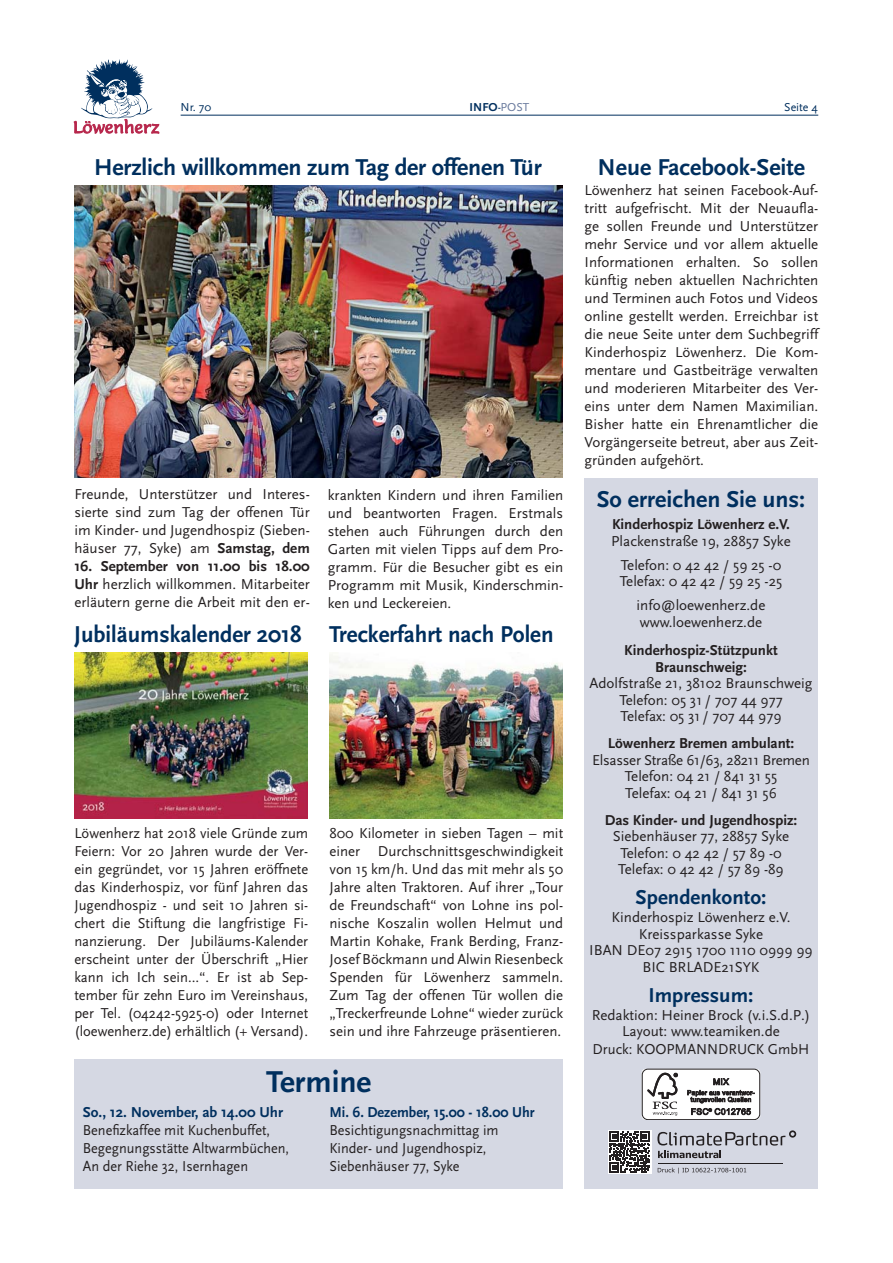
<style>
.page{position:relative;width:893px;height:1263px;background:#fff}
.page>*{position:absolute;margin:0;border:0;box-sizing:border-box;transform-origin:0 0}
.t1{font:700 31.5px "Scala Sans";color:#002f5e}
.t2{font:700 24px "Scala Sans";color:#002f5e}
.t3{font:700 24px "Scala Sans";color:#002f5e;scale:.96 1}
.t4{font:700 21px "Scala Sans";color:#002f5e}
.t5{font:15px/18px "Scala Sans";color:#231f20;text-align:center}
.t6{font:15px/18px "Scala Sans";color:#231f20;scale:.95 1}
.t7{font:700 15px/16.5px "Scala Sans";color:#231f20;text-align:center}
.t8{font:15px/16.5px "Scala Sans";letter-spacing:-.02em;color:#231f20;text-align:center}
.t9{font:700 15px "Scala Sans";color:#002f5e;scale:.95 1}
.t10{font:700 15px "Scala Sans";color:#002f5e}
.t11{font:12px "Scala Sans";color:#002f5e}
.t12{font:700 12px "Scala Sans";color:#002f5e}
.s1{font-weight:400}
.s2{font-weight:400;color:#697a9d}
.s3{font-weight:700}
</style>
<div class="page">
<hr style="left:181px;top:115px;width:637px;height:1px;background:#002f5e">
<svg style="left:74px;top:59px;width:85px;height:75px"></svg>
<div style="left:584px;top:478px;width:234px;height:711px;background:#d5d8e3"></div>
<hr style="left:658px;top:1163px;width:124px;height:1px;background:#231f20">
<svg style="left:657px;top:1130px;width:139px;height:28px"></svg>
<svg style="left:608px;top:1130px;width:43px;height:44px"></svg>
<svg style="left:609px;top:1132px;width:41px;height:40px;background:#686566"></svg>
<svg style="left:658px;top:1168px;width:88px;height:5px"></svg>
<div style="left:642px;top:1069px;width:118px;height:51px;background:#fff;border-radius:4px"></div>
<div style="left:642px;top:1069px;width:118px;height:51px;border:1px solid #231f20;border-radius:6px"></div>
<svg style="left:647px;top:1073px;width:31px;height:43px"></svg>
<svg style="left:687px;top:1078px;width:67px;height:37px"></svg>
<div style="left:74px;top:1059px;width:489px;height:130px;background:#d5d8e3"></div>
<img style="left:74px;top:653px;width:234px;height:165px">
<img style="left:329px;top:654px;width:234px;height:164px">
<img style="left:74px;top:185px;width:489px;height:292px">
<p class="t11" style="left:181px;top:102px;width:32px">Nr. 70</p>
<p class="t12" style="left:470px;top:103px;width:61px">INFO<span class="s1">-</span><span class="s2">POST</span></p>
<p class="t11" style="left:784px;top:102px;width:35px">Seite 4</p>
<h2 class="t2" style="left:94px;top:158px;width:449px">Herzlich willkommen zum Tag der offenen Tür</h2>
<p class="t5" style="left:74px;top:486px;width:237px;text-align:justify">Freunde, Unterstützer und Interes&shy;sierte sind zum Tag der offenen Tür im Kinder- und Jugendhospiz (Sieben&shy;häuser 77, Syke) am <span class="s3">Samstag, dem</span></p>
<p class="t5" style="left:74px;top:558px;width:237px;text-align:justify"><span class="s3">16. September von 11.00 bis 18.00<br>Uhr</span> herzlich willkommen. Mitarbeiter erläutern gerne die Arbeit mit den er-</p>
<p class="t5" style="left:328px;top:487px;width:237px;text-align:justify">krankten Kindern und ihren Familien und beantworten Fragen. Erstmals stehen auch Führungen durch den Garten mit vielen Tipps auf dem Pro&shy;gramm. Für die Besucher gibt es ein Programm mit Musik, Kinderschmin&shy;ken und Leckereien.</p>
<h2 class="t3" style="left:74px;top:625px;width:501px">Jubiläumskalender 2018 Treckerfahrt nach Polen</h2>
<p class="t5" style="left:74px;top:825px;width:235px;text-align:justify">Löwenherz hat 2018 viele Gründe zum Feiern: Vor 20 Jahren wurde der Ver&shy;ein gegründet, vor 15 Jahren eröffnete das Kinderhospiz, vor fünf Jahren das Jugendhospiz - und seit 10 Jahren si&shy;chert die Stiftung die langfristige Fi&shy;nanzierung. Der Jubiläums-Kalender erscheint unter der Überschrift „Hier kann ich Ich sein…“. Er ist ab Sep&shy;tember für zehn Euro im Vereinshaus, per Tel. (04242-5925-0) oder Internet (loewenherz.de) erhältlich (+ Versand).</p>
<p class="t5" style="left:329px;top:825px;width:235px;text-align:justify">800 Kilometer in sieben Tagen – mit einer Durchschnittsgeschwindigkeit von 15 km/h. Und das mit mehr als 50<br>Jahre alten Traktoren. Auf ihrer „Tour de Freundschaft“ von Lohne ins pol&shy;nische Koszalin wollen Helmut und Martin Kohake, Frank Berding, Franz-Josef Böckmann und Alwin Riesenbeck Spenden für Löwenherz sammeln.<br>Zum Tag der offenen Tür wollen die „Treckerfreunde Lohne“ wieder zurück sein und ihre Fahrzeuge präsentieren.</p>
<h1 class="t1" style="left:266px;top:1070px;width:107px">Termine</h1>
<p class="t10" style="left:83px;top:1107px;width:202px">So., 12. November, ab 14.00 Uhr</p>
<p class="t6" style="left:83px;top:1122px;width:219px">Benefizkaffee mit Kuchenbuffet,<br>Begegnungsstätte Altwarmbüchen,<br>An der Riehe 32, Isernhagen</p>
<p class="t9" style="left:329px;top:1107px;width:218px">Mi. 6. Dezember, 15.00 - 18.00 Uhr</p>
<p class="t6" style="left:329px;top:1122px;width:180px">Besichtigungsnachmittag im<br>Kinder- und Jugendhospiz,<br>Siebenhäuser 77, Syke</p>
<h2 class="t2" style="left:598px;top:158px;width:209px">Neue Facebook-Seite</h2>
<p class="t5" style="left:584px;top:182px;width:235px;text-align:justify">Löwenherz hat seinen Facebook-Auf&shy;tritt aufgefrischt. Mit der Neuaufla&shy;ge sollen Freunde und Unterstützer mehr Service und vor allem aktuelle Informationen erhalten. So sollen künftig neben aktuellen Nachrichten und Terminen auch Fotos und Videos online gestellt werden. Erreichbar ist die neue Seite unter dem Suchbegriff Kinderhospiz Löwenherz. Die Kom&shy;mentare und Gastbeiträge verwalten und moderieren Mitarbeiter des Ver&shy;eins unter dem Namen Maximilian.<br>Bisher hatte ein Ehrenamtlicher die Vorgängerseite betreut, aber aus Zeit&shy;gründen aufgehört.</p>
<h2 class="t2" style="left:597px;top:489px;width:210px">So erreichen Sie uns:</h2>
<p class="t7" style="left:612px;top:517px;width:179px">Kinderhospiz Löwenherz e.V.</p>
<p class="t5" style="left:611px;top:530px;width:181px;line-height:24px">Plackenstraße 19, 28857 Syke<br>Telefon: 0 42 42 / 59 25 -0</p>
<p class="t5" style="left:620px;top:570px;width:164px;line-height:24px">Telefax: 0 42 42 / 59 25 -25 info@loewenherz.de</p>
<p class="t5" style="left:640px;top:614px;width:124px">www.loewenherz.de</p>
<p class="t7" style="left:624px;top:643px;width:155px">Kinderhospiz-Stützpunkt<br>Braunschweig:</p>
<p class="t5" style="left:589px;top:676px;width:225px;line-height:16.5px">Adolfstraße 21, 38102 Braunschweig<br>Telefon: 05 31 / 707 44 977<br>Telefax: 05 31 / 707 44 979</p>
<p class="t7" style="left:608px;top:736px;width:188px">Löwenherz Bremen ambulant:</p>
<p class="t8" style="left:592px;top:752px;width:219px">Elsasser Straße 61/63, 28211 Bremen<br>Telefon: 04 21 / 841 31 55<br>Telefax: 04 21 / 841 31 56</p>
<p class="t7" style="left:605px;top:813px;width:194px">Das Kinder- und Jugendhospiz:</p>
<p class="t5" style="left:613px;top:829px;width:178px;line-height:16.5px">Siebenhäuser 77, 28857 Syke<br>Telefon: 0 42 42 / 57 89 -0<br>Telefax: 0 42 42 / 57 89 -89</p>
<h3 class="t4" style="left:635px;top:889px;width:132px">Spendenkonto:</h3>
<p class="t5" style="left:589px;top:910px;width:225px;line-height:16.5px">Kinderhospiz Löwenherz e.V.<br>Kreissparkasse Syke<br>IBAN DE07 2915 1700 1110 0999 99<br>BIC BRLADE21SYK</p>
<h3 class="t4" style="left:648px;top:986px;width:106px">Impressum:</h3>
<p class="t5" style="left:592px;top:1007px;width:220px;line-height:16.5px">Redaktion: Heiner Brock (v.i.S.d.P.)<br>Layout: www.teamiken.de</p>
<p class="t5" style="left:592px;top:1041px;width:218px">Druck: KOOPMANNDRUCK GmbH</p>
</div>
